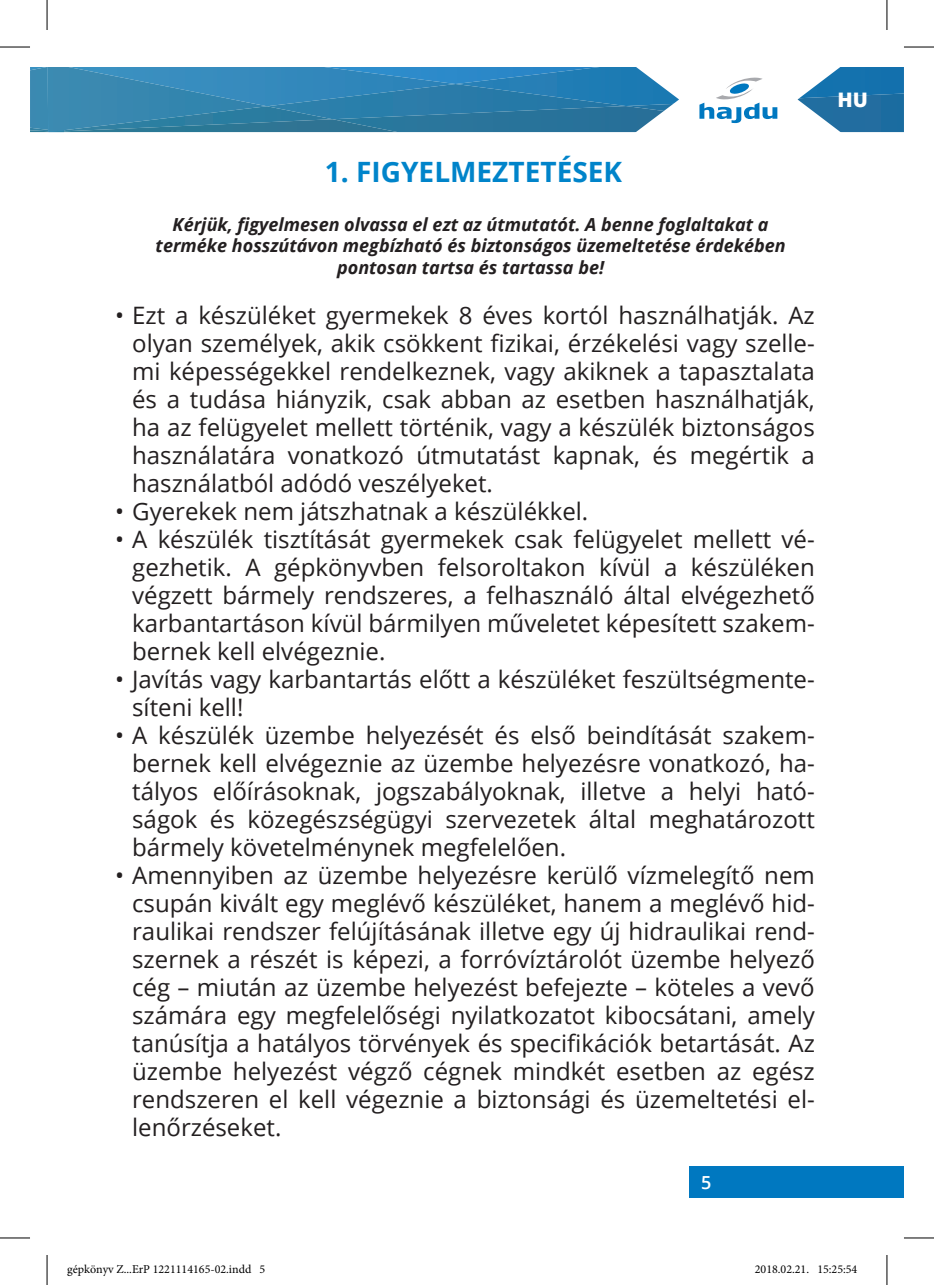
<style>
.page{position:relative;width:934px;height:1285px;background:#fff}
.page>*{position:absolute;margin:0;border:0;box-sizing:border-box;transform-origin:0 0}
.t1{font:700 28px "Open Sans";color:#0084ca}
.t2{font:24px/28px "Open Sans";color:#231f20;text-align:justify}
.t3{font:800 20px "Open Sans";color:#fff}
.t4{font:italic 700 18px/21.6px "Open Sans";color:#231f20;text-align:center}
.t5{font:600 18px "Open Sans";color:#fff}
.t6{font:12px "Minion Pro";color:#000}
</style>
<div class="page">
<div style="left:689px;top:1166px;width:214px;height:32px;background:#0078c0"></div>
<svg style="left:30px;top:67px;width:873px;height:66px"></svg>
<hr style="left:0;top:47px;width:30px;height:1px;background:#000">
<hr style="left:903px;top:47px;width:30px;height:1px;background:#000">
<hr style="left:0;top:1237px;width:30px;height:1px;background:#000">
<hr style="left:903px;top:1237px;width:30px;height:1px;background:#000">
<hr style="left:47px;top:0;width:1px;height:30px;background:#000">
<hr style="left:47px;top:1255px;width:1px;height:30px;background:#000">
<hr style="left:886px;top:0;width:1px;height:30px;background:#000">
<hr style="left:886px;top:1255px;width:1px;height:30px;background:#000">
<p class="t1" style="left:325px;top:152px;width:298px">1. FIGYELMEZTETÉSEK</p>
<p class="t4" style="left:155px;top:213px;width:631px">Kérjük, figyelmesen olvassa el ezt az útmutatót. A benne foglaltakat a terméke hosszútávon megbízható és biztonságos üzemeltetése érdekében pontosan tartsa és tartassa be!</p>
<p class="t2" style="left:132px;top:300px;width:684px;text-indent:-17px">• Ezt a készüléket gyermekek 8 éves kortól használhatják. Az olyan személyek, akik csökkent fizikai, érzékelési vagy szelle&shy;mi képességekkel rendelkeznek, vagy akiknek a tapasztalata és a tudása hiányzik, csak abban az esetben használhatják, ha az felügyelet mellett történik, vagy a készülék biztonságos használatára vonatkozó útmutatást kapnak, és megértik a használatból adódó veszélyeket.</p>
<p class="t2" style="left:115px;top:496px;width:474px">• Gyerekek nem játszhatnak a készülékkel.</p>
<p class="t2" style="left:132px;top:524px;width:684px;text-indent:-17px">• A készülék tisztítását gyermekek csak felügyelet mellett vé&shy;gezhetik. A gépkönyvben felsoroltakon kívül a készüléken végzett bármely rendszeres, a felhasználó által elvégezhető karbantartáson kívül bármilyen műveletet képesített szakem&shy;bernek kell elvégeznie.</p>
<p class="t2" style="left:132px;top:664px;width:683px;text-indent:-17px">• Javítás vagy karbantartás előtt a készüléket feszültségmente&shy;síteni kell!</p>
<p class="t2" style="left:132px;top:720px;width:684px;text-indent:-17px">• A készülék üzembe helyezését és első beindítását szakem&shy;bernek kell elvégeznie az üzembe helyezésre vonatkozó, ha&shy;tályos előírásoknak, jogszabályoknak, illetve a helyi ható&shy;ságok és közegészségügyi szervezetek által meghatározott bármely követelménynek megfelelően.</p>
<p class="t2" style="left:132px;top:860px;width:684px;text-indent:-17px">• Amennyiben az üzembe helyezésre kerülő vízmelegítő nem csupán kivált egy meglévő készüléket, hanem a meglévő hid&shy;raulikai rendszer felújításának illetve egy új hidraulikai rend&shy;szernek a részét is képezi, a forróvíztárolót üzembe helyező cég – miután az üzembe helyezést befejezte – köteles a vevő számára egy megfelelőségi nyilatkozatot kibocsátani, amely tanúsítja a hatályos törvények és specifikációk betartását. Az üzembe helyezést végző cégnek mindkét esetben az egész rendszeren el kell végeznie a biztonsági és üzemeltetési el&shy;lenőrzéseket.</p>
<p class="t5" style="left:700px;top:1170px;width:12px">35</p>
<p class="t3" style="left:837px;top:85px;width:32px">HU</p>
<p class="t6" style="left:67px;top:1261px;width:200px">gépkönyv Z...ErP 1221114165-02.indd 5</p>
<p class="t6" style="left:754px;top:1261px;width:104px">2018.02.21. 15:25:54</p>
</div>
